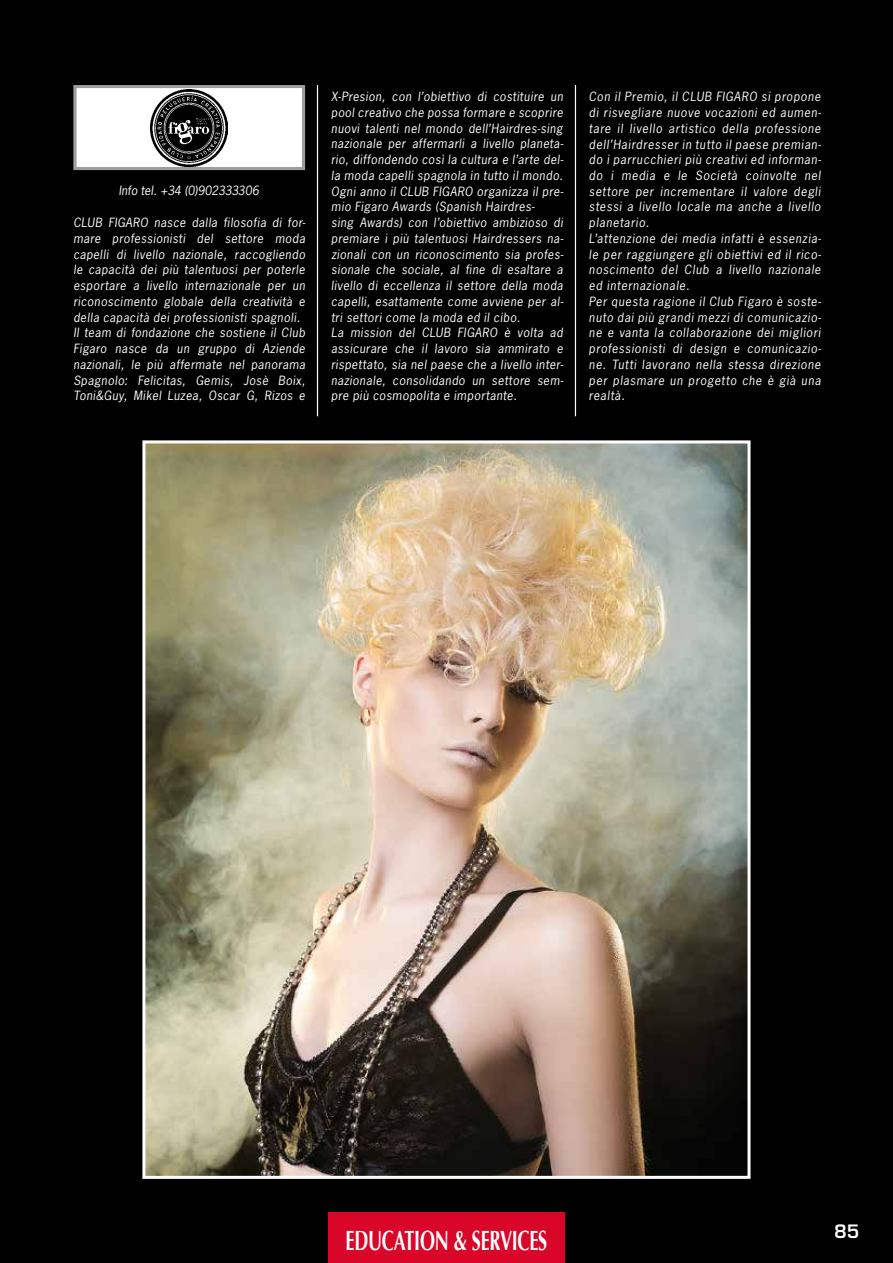
<style>
.page{position:relative;width:893px;height:1263px;background:#000}
.page>*{position:absolute;margin:0;border:0;box-sizing:border-box;transform-origin:0 0}
.t1{font:700 27.75px "Optima";letter-spacing:-.01em;color:#fff;scale:.65 1}
.t2{font:600 18px "Eurostile LT Std";color:#fff}
.t3{font:italic 12px/15.8px "News Gothic Std";letter-spacing:.05em;color:#fff}
.t4{font:italic 12px "News Gothic Std";color:#fff}
</style>
<div class="page">
<hr style="left:575px;top:85px;width:1px;height:331px;background:#fff">
<hr style="left:317px;top:85px;width:1px;height:331px;background:#fff">
<div style="left:328px;top:1212px;width:236px;height:51px;background:#da0629"></div>
<svg style="left:77px;top:89px;width:224px;height:77px;background:#c9c9c9"></svg>
<div style="left:73px;top:85px;width:232px;height:85px;border:3px solid #9d9d9c"></div>
<img style="left:146px;top:444px;width:600px;height:731px">
<div style="left:142px;top:440px;width:608px;height:739px;border:3px solid #fff"></div>
<p class="t4" style="left:119px;top:183px;width:142px">Info tel. +34 (0)902333306</p>
<p class="t3" style="left:73px;top:215px;width:234px">CLUB FIGARO nasce dalla filosofia di for&shy;mare professionisti del settore moda capelli di livello nazionale, raccogliendo le capacità dei più talentuosi per poterle esportare a livello internazionale per un riconoscimento globale della creatività e della capacità dei professionisti spagnoli.<br>Il team di fondazione che sostiene il Club Figaro nasce da un gruppo di Aziende nazionali, le più affermate nel panorama Spagnolo: Felicitas, Gemis, Josè Boix, Toni&amp;Guy, Mikel Luzea, Oscar G, Rizos e</p>
<p class="t3" style="left:331px;top:89px;width:234px">X-Presion, con l’obiettivo di costituire un pool creativo che possa formare e scoprire nuovi talenti nel mondo dell’Hairdres-sing nazionale per affermarli a livello planeta&shy;rio, diffondendo così la cultura e l’arte del&shy;la moda capelli spagnola in tutto il mondo.<br>Ogni anno il CLUB FIGARO organizza il pre&shy;mio Figaro Awards (Spanish Hairdres-<br>sing Awards) con l’obiettivo ambizioso di premiare i più talentuosi Hairdressers na&shy;zionali con un riconoscimento sia profes&shy;sionale che sociale, al fine di esaltare a livello di eccellenza il settore della moda capelli, esattamente come avviene per al&shy;tri settori come la moda ed il cibo.<br>La mission del CLUB FIGARO è volta ad assicurare che il lavoro sia ammirato e rispettato, sia nel paese che a livello inter&shy;nazionale, consolidando un settore sem&shy;pre più cosmopolita e importante.</p>
<p class="t3" style="left:589px;top:89px;width:234px">Con il Premio, il CLUB FIGARO si propone di risvegliare nuove vocazioni ed aumen&shy;tare il livello artistico della professione dell’Hairdresser in tutto il paese premian&shy;do i parrucchieri più creativi ed informan&shy;do i media e le Società coinvolte nel settore per incrementare il valore degli stessi a livello locale ma anche a livello planetario.<br>L’attenzione dei media infatti è essenzia&shy;le per raggiungere gli obiettivi ed il rico&shy;noscimento del Club a livello nazionale ed internazionale.<br>Per questa ragione il Club Figaro è soste&shy;nuto dai più grandi mezzi di comunicazio&shy;ne e vanta la collaborazione dei migliori professionisti di design e comunicazio&shy;ne. Tutti lavorano nella stessa direzione per plasmare un progetto che è già una realtà.</p>
<h1 class="t1" style="left:346px;top:1224px;width:312px">EDUCATION &amp; SERVICES</h1>
<h2 class="t2" style="left:834px;top:1220px;width:27px">85</h2>
</div>
